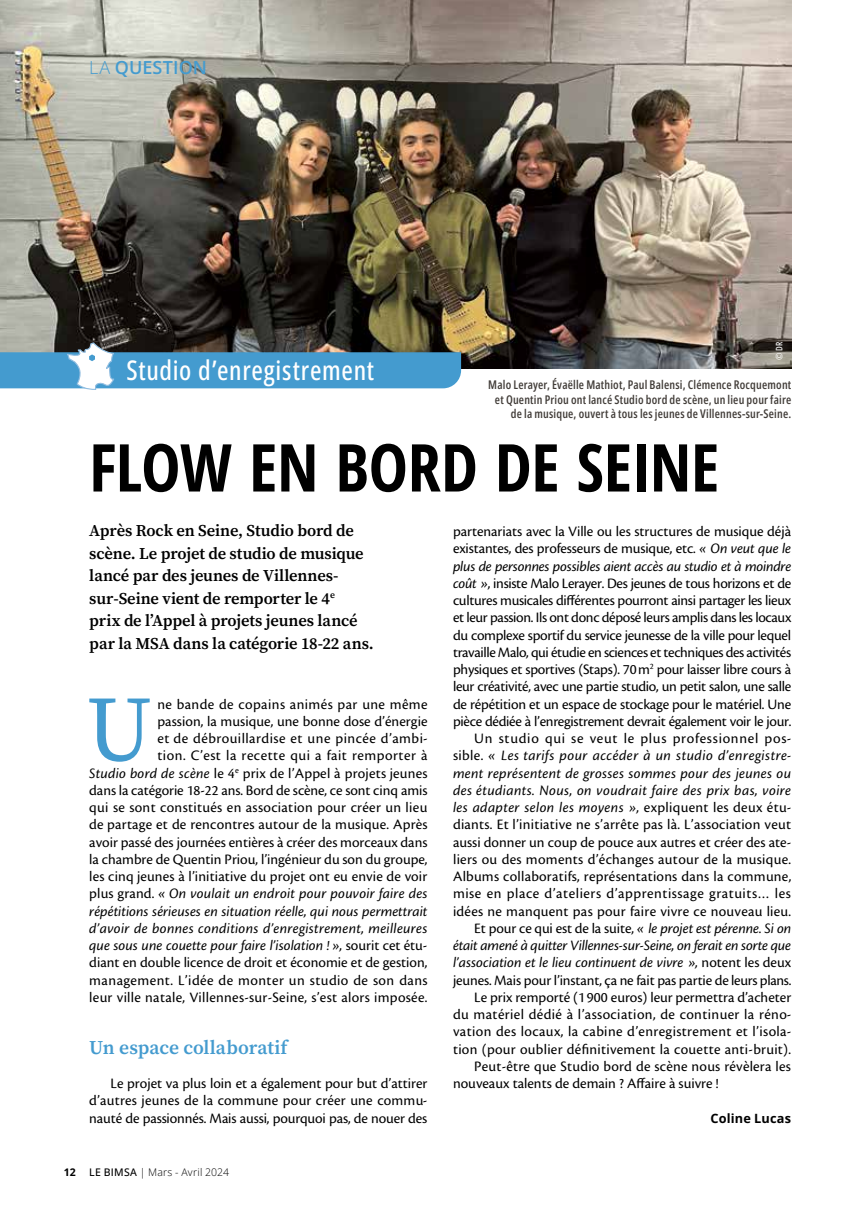
<style>
.page{position:relative;width:855px;height:1212px;background:#fff}
.page>*{position:absolute;margin:0;border:0;box-sizing:border-box;transform-origin:0 0}
.t1{font:92.25px "Source Serif 4";color:#449bcf}
.t2{font:700 condensed 66px "Open Sans";letter-spacing:-.005em;color:#000}
.t3{font:500 27px "Open Sans Condensed";letter-spacing:.025em;color:#fff}
.t4{font:600 19.5px "Source Serif 4";letter-spacing:-.005em;color:#449bcf}
.t5{font:600 18px "Open Sans";color:#449bcf}
.t6{font:600 16.5px/22.5px "Source Serif 4";letter-spacing:-.01em;color:#000}
.t7{font:15px/17.2px "Cronos Pro";color:#000;text-align:right}
.t8{font:15px "Cronos Pro";letter-spacing:-.02em;color:#000}
.t9{font:italic 15px "Cronos Pro";letter-spacing:.015em;color:#000}
.t10{font:15px "Cronos Pro";letter-spacing:.02em;color:#000}
.t11{font:15px "Cronos Pro";letter-spacing:.025em;color:#000}
.t12{font:15px "Cronos Pro";letter-spacing:-.025em;color:#000}
.t13{font:italic 15px "Cronos Pro";letter-spacing:-.01em;color:#000}
.t14{font:italic 15px "Cronos Pro";letter-spacing:-.015em;color:#000}
.t15{font:15px "Cronos Pro";letter-spacing:.035em;color:#000}
.t16{font:15px "Cronos Pro";letter-spacing:.05em;color:#000}
.t17{font:700 12.75px "Open Sans";letter-spacing:.015em;color:#000}
.t18{font:600 12px/14.4px "Open Sans Condensed";letter-spacing:.015em;color:#413c38;text-align:right}
.t19{font:300 10.5px "Open Sans";letter-spacing:.02em;color:#000}
.t20{font:700 10.5px "Open Sans";color:#000}
.t21{font:500 9px "Open Sans Condensed";color:#fff}
.s1{font-weight:300}
.s2{font-style:italic}
.s3{font-style:normal}
.s4{font-weight:500}
</style>
<div class="page">
<img style="left:0;top:0;width:791px;height:368px">
<svg style="left:0;top:341px;width:461px;height:49px;background:#5791b2"></svg>
<p class="t5" style="left:89px;top:55px;width:119px"><span class="s1">LA</span> QUESTION</p>
<h3 class="t3" style="left:126px;top:351px;width:249px">Studio d’enregistrement</h3>
<p class="t21" style="left:773px;top:360px;width:20px;rotate:-90deg">© DR</p>
<p class="t18" style="left:488px;top:378px;width:304px">Malo Lerayer, Évaëlle Mathiot, Paul Balensi, Clémence Rocquemont et Quentin Priou ont lancé Studio bord de scène, un lieu pour faire de la musique, ouvert à tous les jeunes de Villennes-sur-Seine.</p>
<h2 class="t2" style="left:89px;top:421px;width:631px">FLOW EN BORD DE SEINE</h2>
<p class="t7" style="left:453px;top:523px;width:339px">partenariats avec la Ville ou les structures de musique déjà</p>
<p class="t7" style="left:453px;top:540px;width:339px">existantes, des professeurs de musique, etc. <span class="s2">« On veut que le</span></p>
<p class="t14" style="left:453px;top:557px;width:340px">plus de personnes possibles aient accès au studio et à moindre</p>
<p class="t8" style="left:453px;top:574px;width:340px"><span class="s2">coût »</span>, insiste Malo Lerayer. Des jeunes de tous horizons et de</p>
<p class="t8" style="left:453px;top:592px;width:340px">cultures musicales différentes pourront ainsi partager les lieux</p>
<p class="t8" style="left:453px;top:609px;width:340px">et leur passion. Ils ont donc déposé leurs amplis dans les locaux</p>
<p class="t8" style="left:453px;top:626px;width:339px">du complexe sportif du service jeunesse de la ville pour lequel</p>
<p class="t12" style="left:453px;top:643px;width:339px">travaille Malo, qui étudie en sciences et techniques des activités</p>
<p class="t7" style="left:453px;top:661px;width:339px">physiques et sportives (Staps). 70m<sup>2</sup> pour laisser libre cours à</p>
<p class="t8" style="left:453px;top:678px;width:340px">leur créativité, avec une partie studio, un petit salon, une salle</p>
<p class="t7" style="left:453px;top:695px;width:340px">de répétition et un espace de stockage pour le matériel. Une</p>
<p class="t8" style="left:453px;top:712px;width:340px">pièce dédiée à l’enregistrement devrait également voir le jour.</p>
<p class="t16" style="left:474px;top:730px;width:318px">Un studio qui se veut le plus professionnel pos-</p>
<p class="t9" style="left:453px;top:747px;width:340px"><span class="s3">sible.</span> « Les tarifs pour accéder à un studio d’enregistre-</p>
<p class="t9" style="left:453px;top:764px;width:340px">ment représentent de grosses sommes pour des jeunes ou</p>
<p class="t9" style="left:453px;top:782px;width:340px">des étudiants. Nous, on voudrait faire des prix bas, voire</p>
<p class="t9" style="left:453px;top:799px;width:340px">les adapter selon les moyens », <span class="s3">expliquent les deux étu-</span></p>
<p class="t7" style="left:453px;top:816px;width:339px">diants. Et l’initiative ne s’arrête pas là. L’association veut</p>
<p class="t7" style="left:453px;top:833px;width:340px">aussi donner un coup de pouce aux autres et créer des ate-</p>
<p class="t10" style="left:453px;top:850px;width:340px">liers ou des moments d’échanges autour de la musique.</p>
<p class="t7" style="left:453px;top:868px;width:340px">Albums collaboratifs, représentations dans la commune,</p>
<p class="t15" style="left:453px;top:885px;width:339px">mise en place d’ateliers d’apprentissage gratuits… les</p>
<p class="t10" style="left:453px;top:902px;width:340px">idées ne manquent pas pour faire vivre ce nouveau lieu.</p>
<p class="t7" style="left:474px;top:919px;width:318px">Et pour ce qui est de la suite, <span class="s2">« le projet est pérenne. Si on</span></p>
<p class="t13" style="left:453px;top:937px;width:339px">était amené à quitter Villennes-sur-Seine, on ferait en sorte que</p>
<p class="t9" style="left:453px;top:954px;width:340px">l’association et le lieu continuent de vivre », <span class="s3">notent les deux</span></p>
<p class="t7" style="left:453px;top:971px;width:340px">jeunes. Mais pour l’instant, ça ne fait pas partie de leurs plans.</p>
<p class="t7" style="left:474px;top:988px;width:318px">Le prix remporté (1 900 euros) leur permettra d’acheter</p>
<p class="t11" style="left:453px;top:1006px;width:340px">du matériel dédié à l’association, de continuer la réno-</p>
<p class="t11" style="left:453px;top:1023px;width:340px">vation des locaux, la cabine d’enregistrement et l’isola-</p>
<p class="t10" style="left:453px;top:1040px;width:339px">tion (pour oublier définitivement la couette anti-bruit).</p>
<p class="t7" style="left:474px;top:1057px;width:318px">Peut-être que Studio bord de scène nous révèlera les</p>
<p class="t7" style="left:453px;top:1075px;width:267px">nouveaux talents de demain ? Affaire à suivre !</p>
<p class="t17" style="left:710px;top:1109px;width:82px">Coline Lucas</p>
<p class="t6" style="left:89px;top:519px;width:286px">Après Rock en Seine, Studio bord de scène. Le projet de studio de musique lancé par des jeunes de Villennes&shy;sur-Seine vient de remporter le 4<sup>e<br></sup>prix de l’Appel à projets jeunes lancé par la MSA dans la catégorie 18-22 ans.</p>
<p class="t7" style="left:89px;top:695px;width:340px">ne bande de copains animés par une même<br>passion, la musique, une bonne dose d’énergie<br>et de débrouillardise et une pincée d’ambi-<br>tion. C’est la recette qui a fait remporter à<br><span class="s2">Studio bord de scène</span> le 4<sup>e</sup> prix de l’Appel à projets jeunes dans la catégorie 18-22 ans. Bord de scène, ce sont cinq amis qui se sont constitués en association pour créer un lieu de partage et de rencontres autour de la musique. Après avoir passé des journées entières à créer des morceaux dans la chambre de Quentin Priou, l’ingénieur du son du groupe, les cinq jeunes à l’initiative du projet ont eu envie de voir plus grand. <span class="s2">«On voulait un endroit pour pouvoir faire des répétitions sérieuses en situation réelle, qui nous permettrait d’avoir de bonnes conditions d’enregistrement, meilleures que sous une couette pour faire l’isolation !»,</span> sourit cet étu&shy;diant en double licence de droit et économie et de gestion, management. L’idée de monter un studio de son dans leur ville natale, Villennes-sur-Seine, s’est alors imposée.</p>
<h3 class="t4" style="left:89px;top:1034px;width:200px">Un espace collaboratif</h3>
<p class="t7" style="left:89px;top:1075px;width:340px;text-align:justify;text-indent:21px">Le projet va plus loin et a également pour but d’attirer d’autres jeunes de la commune pour créer une commu&shy;nauté de passionnés. Mais aussi, pourquoi pas, de nouer des</p>
<h1 class="t1" style="left:86px;top:668px;width:69px">U</h1>
<p class="t20" style="left:64px;top:1165px;width:13px">12</p>
<p class="t19" style="left:89px;top:1165px;width:141px"><span class="s4">LE BIMSA</span> | Mars - Avril 2024</p>
</div>
